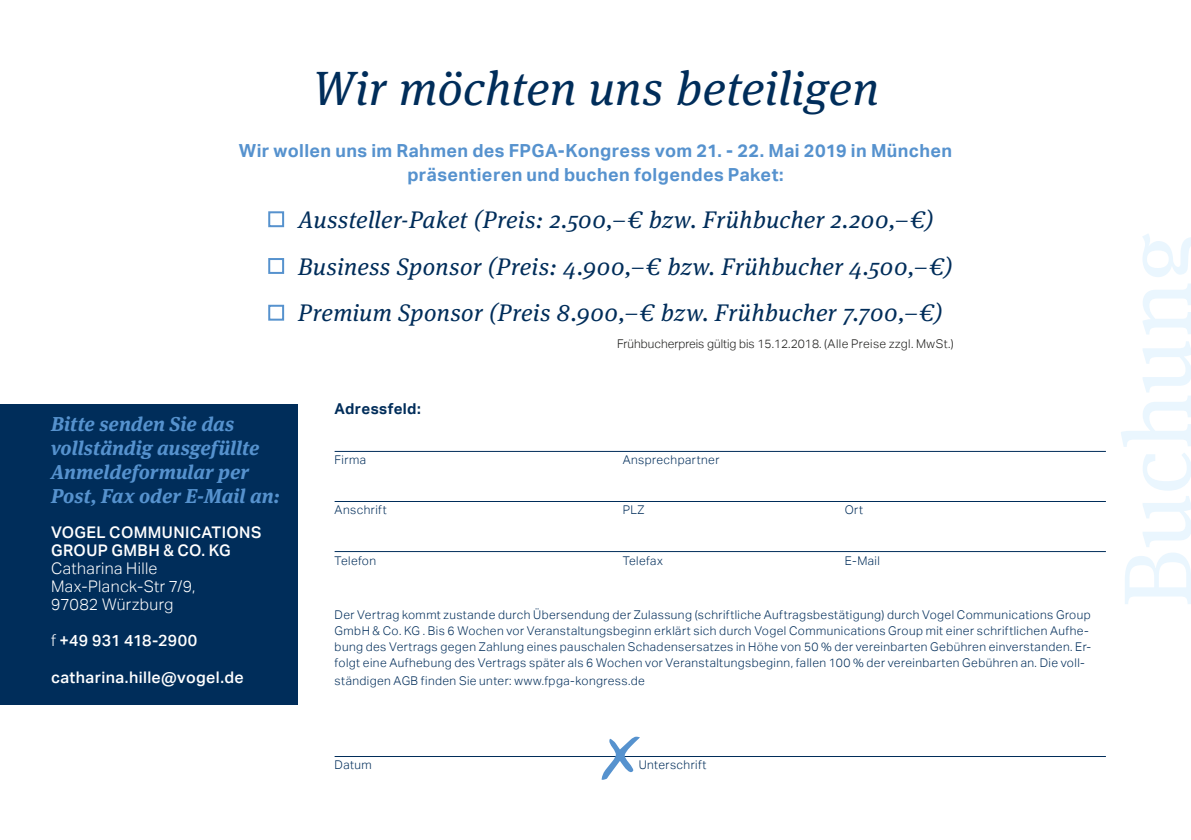
<style>
.page{position:relative;width:1191px;height:840px;background:#fff}
.page>*{position:absolute;margin:0;border:0;box-sizing:border-box;transform-origin:0 0}
.t1{font:96px "Meta Serif OT";letter-spacing:-.005em;color:#eaf6fe}
.t2{font:italic 48px "Meta Serif OT";letter-spacing:.01em;color:#002d5a}
.t3{font:italic 24px/46.6px "Meta Serif OT";letter-spacing:.02em;color:#002d5a}
.t4{font:italic 700 20px/24px "Meta Serif OT";letter-spacing:.005em;color:#5692ce}
.t5{font:700 18px/24px "Aktiv Grotesk";letter-spacing:.02em;color:#5692ce;text-align:center}
.t6{font:500 16px/18px "Aktiv Grotesk";letter-spacing:.025em;color:#fff}
.t7{font:300 16px/18px "Aktiv Grotesk";letter-spacing:.025em;color:#fff}
.t8{font:700 15px "Aktiv Grotesk";letter-spacing:.025em;color:#002d5a}
.t9{font:300 12px/16px "Aktiv Grotesk";letter-spacing:.035em;color:#002d5a}
.t10{font:300 12px "Aktiv Grotesk";color:#1d1d1b}
.s1{font-weight:300}
</style>
<div class="page">
<hr style="left:334px;top:450px;width:772px;height:1px;background:#002d5a">
<hr style="left:334px;top:500px;width:772px;height:1px;background:#002d5a">
<hr style="left:334px;top:550px;width:772px;height:1px;background:#002d5a">
<hr style="left:334px;top:755px;width:772px;height:1px;background:#002d5a">
<svg style="left:601px;top:736px;width:39px;height:43px"></svg>
<div style="left:0;top:404px;width:297px;height:300px;background:#002d5a"></div>
<div style="left:268px;top:211px;width:16px;height:16px;border:2px solid #5692ce"></div>
<div style="left:268px;top:258px;width:16px;height:16px;border:2px solid #5692ce"></div>
<div style="left:268px;top:304px;width:16px;height:16px;border:2px solid #5692ce"></div>
<h2 class="t2" style="left:312px;top:58px;width:568px">Wir möchten uns beteiligen</h2>
<h3 class="t5" style="left:239px;top:139px;width:715px">Wir wollen uns im Rahmen des FPGA-Kongress vom 21. - 22. Mai 2019 in München präsentieren und buchen folgendes Paket:</h3>
<h3 class="t3" style="left:298px;top:196px;width:655px">Aussteller-Paket (Preis: 2.500,–€ bzw. Frühbucher 2.200,–€)<br>Business Sponsor (Preis: 4.900,–€ bzw. Frühbucher 4.500,–€)<br>Premium Sponsor (Preis 8.900,–€ bzw. Frühbucher 7.700,–€)</h3>
<p class="t10" style="left:617px;top:336px;width:338px">Frühbucherpreis gültig bis 15.12.2018. (Alle Preise zzgl. MwSt.)</p>
<h3 class="t4" style="left:51px;top:412px;width:230px">Bitte senden Sie das vollständig ausgefüllte<br>Anmeldeformular per<br>Post, Fax oder E-Mail an:</h3>
<h3 class="t6" style="left:51px;top:523px;width:212px">VOGEL COMMUNICATIONS<br>GROUP GMBH &amp; CO. KG</h3>
<h3 class="t7" style="left:51px;top:559px;width:146px">Catharina Hille<br>Max-Planck-Str 7/9,<br>97082 Würzburg</h3>
<h3 class="t6" style="left:51px;top:631px;width:148px"><span class="s1">f</span> +49 931 418-2900</h3>
<h3 class="t6" style="left:51px;top:667px;width:194px">catharina.hille@vogel.de</h3>
<p class="t8" style="left:334px;top:400px;width:88px">Adressfeld:</p>
<p class="t9" style="left:334px;top:452px;width:33px">Firma</p>
<p class="t9" style="left:622px;top:452px;width:98px">Ansprechpartner</p>
<p class="t9" style="left:334px;top:502px;width:54px">Anschrift</p>
<p class="t9" style="left:622px;top:502px;width:23px">PLZ</p>
<p class="t9" style="left:844px;top:502px;width:20px">Ort</p>
<p class="t9" style="left:334px;top:552px;width:43px">Telefon</p>
<p class="t9" style="left:622px;top:552px;width:42px">Telefax</p>
<p class="t9" style="left:844px;top:552px;width:37px">E-Mail</p>
<p class="t9" style="left:334px;top:606px;width:758px">Der Vertrag kommt zustande durch Übersendung der Zulassung (schriftliche Auftragsbestätigung) durch Vogel Communications Group GmbH &amp; Co. KG . Bis 6 Wochen vor Veranstaltungsbeginn erklärt sich durch Vogel Communications Group mit einer schriftlichen Aufhe&shy;bung des Vertrags gegen Zahlung eines pauschalen Schadensersatzes in Höhe von 50 % der vereinbarten Gebühren einverstanden. Er&shy;folgt eine Aufhebung des Vertrags später als 6 Wochen vor Veranstaltungsbeginn, fallen 100 % der vereinbarten Gebühren an. Die voll-</p>
<p class="t9" style="left:334px;top:672px;width:312px">ständigen AGB finden Sie unter: www.fpga-kongress.de</p>
<p class="t9" style="left:334px;top:756px;width:39px">Datum</p>
<p class="t9" style="left:638px;top:756px;width:69px">Unterschrift</p>
<h1 class="t1" style="left:1097px;top:607px;width:377px;rotate:-90deg">Buchung</h1>
</div>
